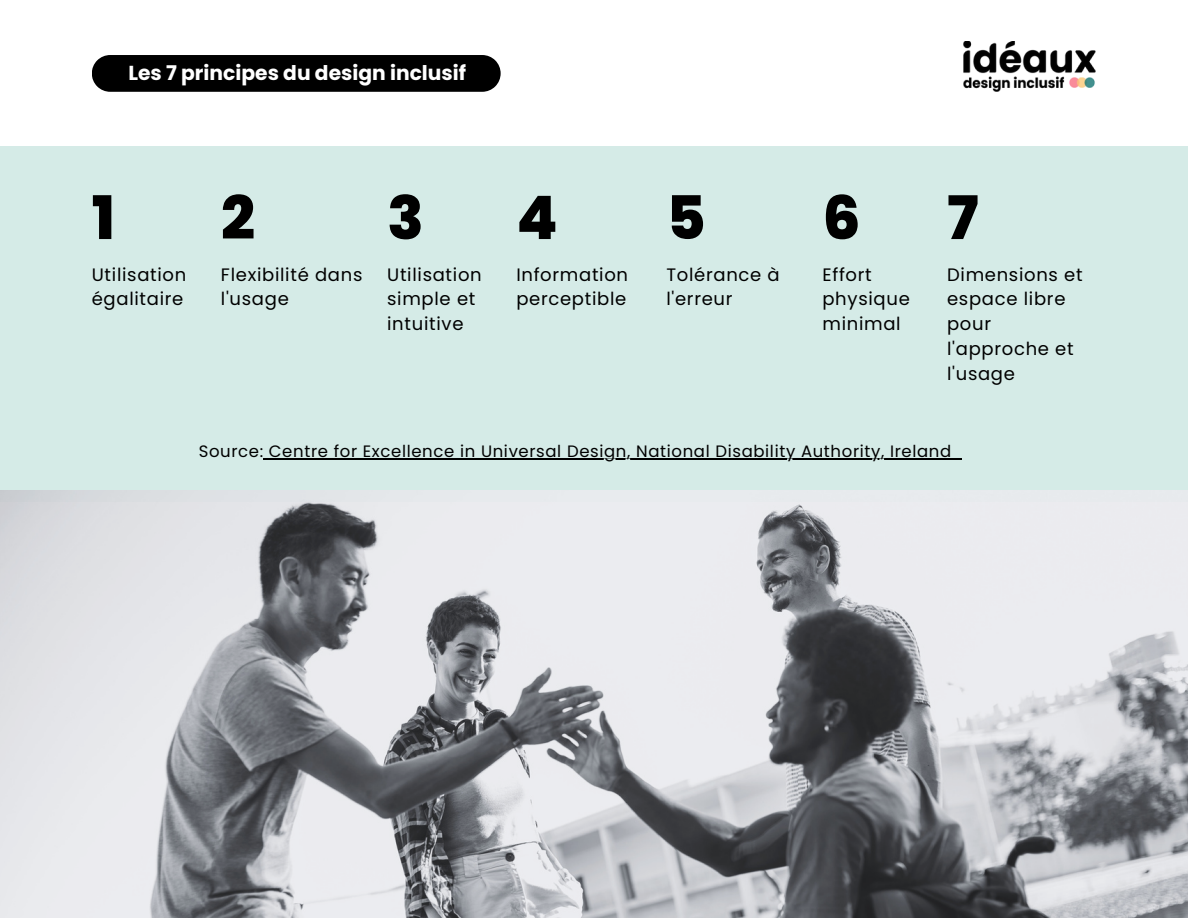
<style>
.page{position:relative;width:1188px;height:918px;background:#fff}
.page>*{position:absolute;margin:0;border:0;box-sizing:border-box;transform-origin:0 0}
.t1{font:800 60px "Poppins";color:#000}
.t2{font:700 20.25px "Poppins";color:#fff}
.t3{font:18px/24.8px "Poppins";letter-spacing:.04em;color:#000}
.t4{font:16.5px "Poppins";letter-spacing:.04em;color:#000}
</style>
<div class="page">
<div style="left:92px;top:55px;width:409px;height:37px;background:#000"></div>
<img style="left:963px;top:41px;width:133px;height:51px">
<div style="left:0;top:146px;width:1188px;height:355px;background:#d5ebe7"></div>
<img style="left:0;top:491px;width:1188px;height:427px">
<hr style="left:264px;top:459px;width:688px;height:1px;background:#000">
<p class="t2" style="left:128px;top:59px;width:339px">Les 7 principes du design inclusif</p>
<p class="t1" style="left:92px;top:176px;width:25px">1</p>
<p class="t1" style="left:221px;top:176px;width:36px">2</p>
<p class="t1" style="left:387px;top:176px;width:38px">3</p>
<p class="t1" style="left:516px;top:176px;width:43px">4</p>
<p class="t1" style="left:666px;top:176px;width:41px">5</p>
<p class="t1" style="left:822px;top:176px;width:40px">6</p>
<p class="t1" style="left:947px;top:176px;width:33px">7</p>
<p class="t3" style="left:92px;top:262px;width:96px">Utilisation</p>
<p class="t3" style="left:92px;top:287px;width:93px">égalitaire</p>
<p class="t3" style="left:221px;top:262px;width:143px">Flexibilité dans l'usage</p>
<p class="t3" style="left:387px;top:262px;width:96px">Utilisation simple et intuitive</p>
<p class="t3" style="left:516px;top:262px;width:113px">Information perceptible</p>
<p class="t3" style="left:666px;top:262px;width:115px">Tolérance à l'erreur</p>
<p class="t3" style="left:822px;top:262px;width:89px">Effort physique minimal</p>
<p class="t3" style="left:947px;top:262px;width:137px">Dimensions et espace libre pour l'approche et l'usage</p>
<p class="t4" style="left:199px;top:440px;width:754px">Source: Centre for Excellence in Universal Design, National Disability Authority, Ireland</p>
</div>
